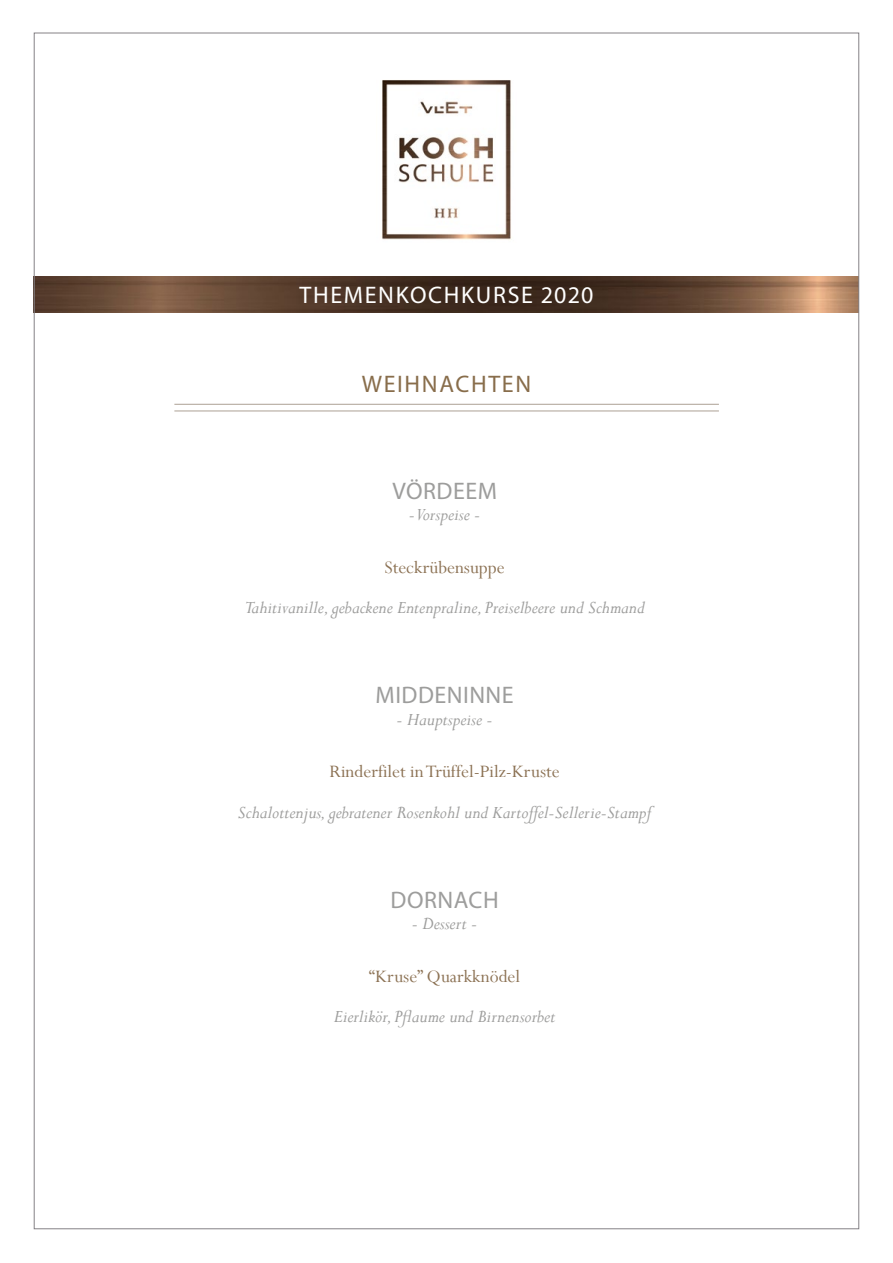
<style>
.page{position:relative;width:893px;height:1263px;background:#fff}
.page>*{position:absolute;margin:0;border:0;box-sizing:border-box;transform-origin:0 0}
.t1{font:24px "Myriad Pro";letter-spacing:.02em;color:#9d9d9c}
.t2{font:24px "Myriad Pro";letter-spacing:.07em;color:#fff}
.t3{font:24px "Myriad Pro";letter-spacing:.07em;color:#886d4b}
.t4{font:italic 19.5px "Perpetua";color:#9d9d9c}
.t5{font:19.5px "Perpetua";color:#8c7254}
</style>
<div class="page">
<img style="left:36px;top:276px;width:821px;height:37px">
<img style="left:382px;top:80px;width:129px;height:160px">
<hr style="left:174px;top:404px;width:545px;height:1px;background:#b6aba0">
<hr style="left:174px;top:410px;width:545px;height:1px;background:#b6aba0">
<p class="t2" style="left:299px;top:280px;width:296px">THEMENKOCHKURSE 2020</p>
<p class="t3" style="left:362px;top:369px;width:171px">WEIHNACHTEN</p>
<p class="t1" style="left:392px;top:476px;width:106px">VÖRDEEM</p>
<p class="t4" style="left:409px;top:503px;width:73px">- Vorspeise -</p>
<p class="t5" style="left:385px;top:555px;width:122px">Steckrübensuppe</p>
<p class="t4" style="left:244px;top:596px;width:402px">Tahitivanille, gebackene Entenpraline, Preiselbeere und Schmand</p>
<p class="t1" style="left:376px;top:680px;width:140px">MIDDENINNE</p>
<p class="t4" style="left:397px;top:707px;width:97px">- Hauptspeise -</p>
<p class="t5" style="left:329px;top:759px;width:232px">Rinderfilet in Trüffel-Pilz-Kruste</p>
<p class="t4" style="left:238px;top:800px;width:415px">Schalottenjus, gebratener Rosenkohl und Kartoffel-Sellerie-Stampf</p>
<p class="t1" style="left:391px;top:885px;width:109px">DORNACH</p>
<p class="t4" style="left:412px;top:911px;width:67px">- Dessert -</p>
<p class="t5" style="left:369px;top:964px;width:153px">“Kruse” Quarkknödel</p>
<p class="t4" style="left:334px;top:1004px;width:223px">Eierlikör, Pflaume und Birnensorbet</p>
</div>
